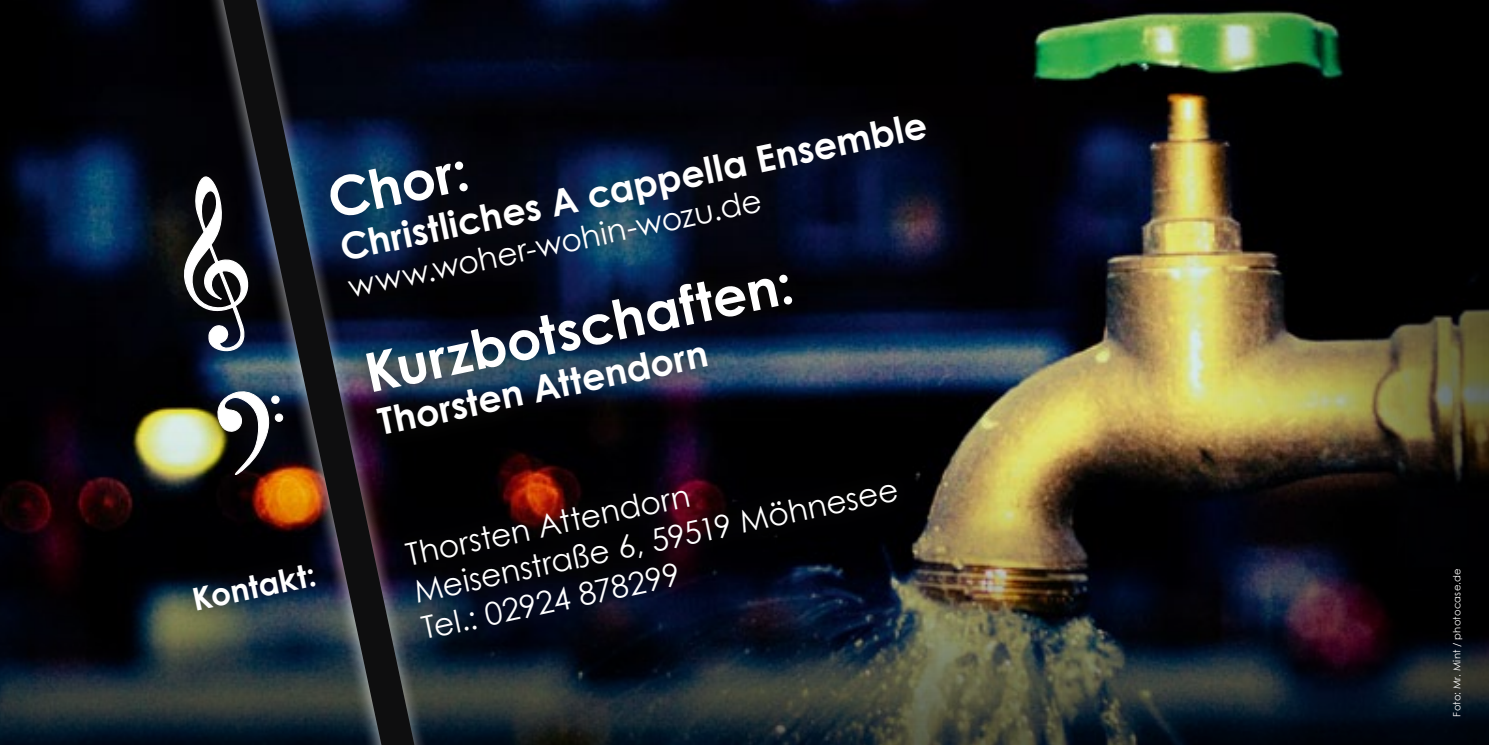
<style>
.page{position:relative;width:1489px;height:745px;background:#fff}
.page>*{position:absolute;margin:0;border:0;box-sizing:border-box;transform-origin:0 0}
.t1{font:700 54px "Century Gothic";color:#fff}
.t2{font:700 36.75px "Century Gothic";color:#fff}
.t3{font:31.25px/37.8px "Century Gothic";color:#fff}
.t4{font:700 31.25px "Century Gothic";color:#fff}
.t5{font:10px "Century Gothic";letter-spacing:.03em;color:#fff}
</style>
<div class="page">
<div style="left:0;top:0;width:1488px;height:744px;background:#181716;opacity:.75"></div>
<svg style="left:200px;top:0;width:239px;height:744px;background:#12171c"></svg>
<img style="left:223px;top:0;width:191px;height:744px">
<div style="left:172px;top:542px;width:163px;height:89px;background:#181716;opacity:.75"></div>
<div style="left:344px;top:253px;width:469px;height:203px;background:#181716;opacity:.75"></div>
<div style="left:309px;top:94px;width:637px;height:223px;background:#181716;opacity:.75"></div>
<div style="left:385px;top:462px;width:533px;height:195px;background:#181716;opacity:.75"></div>
<div style="left:161px;top:154px;width:109px;height:219px;background:#181716;opacity:.75"></div>
<svg style="left:182px;top:176px;width:76px;height:181px"></svg>
<div style="left:196px;top:369px;width:109px;height:126px;background:#181716;opacity:.75"></div>
<div style="left:271px;top:395px;width:8px;height:8px;background:#fff;border-radius:50%"></div>
<div style="left:271px;top:395px;width:9px;height:9px;border:1px solid #fff;border-radius:50%"></div>
<div style="left:275px;top:413px;width:8px;height:8px;background:#fff;border-radius:50%"></div>
<div style="left:274px;top:413px;width:9px;height:9px;border:1px solid #fff;border-radius:50%"></div>
<svg style="left:213px;top:388px;width:58px;height:87px"></svg>
<p class="t2" style="left:335px;top:221px;width:600px;rotate:-12deg">Christliches A cappella Ensemble</p>
<h1 class="t1" style="left:320px;top:159px;width:144px;rotate:-12deg">Chor:</h1>
<p class="t3" style="left:345px;top:268px;width:423px;rotate:-12deg">www.woher-wohin-wozu.de</p>
<h1 class="t1" style="left:357px;top:333px;width:437px;rotate:-12deg">Kurzbotschaften:</h1>
<p class="t2" style="left:373px;top:395px;width:337px;rotate:-12deg">Thorsten Attendorn</p>
<p class="t4" style="left:188px;top:576px;width:127px;rotate:-12deg">Kontakt:</p>
<p class="t3" style="left:402px;top:535px;width:495px;rotate:-12deg">Thorsten Attendorn<br>Meisenstraße 6, 59519 Möhnesee<br>Tel.: 02924 878299</p>
<p class="t5" style="left:1449px;top:716px;width:150px;rotate:-90deg">Foto: Mr. Mint / photocase.de</p>
</div>
